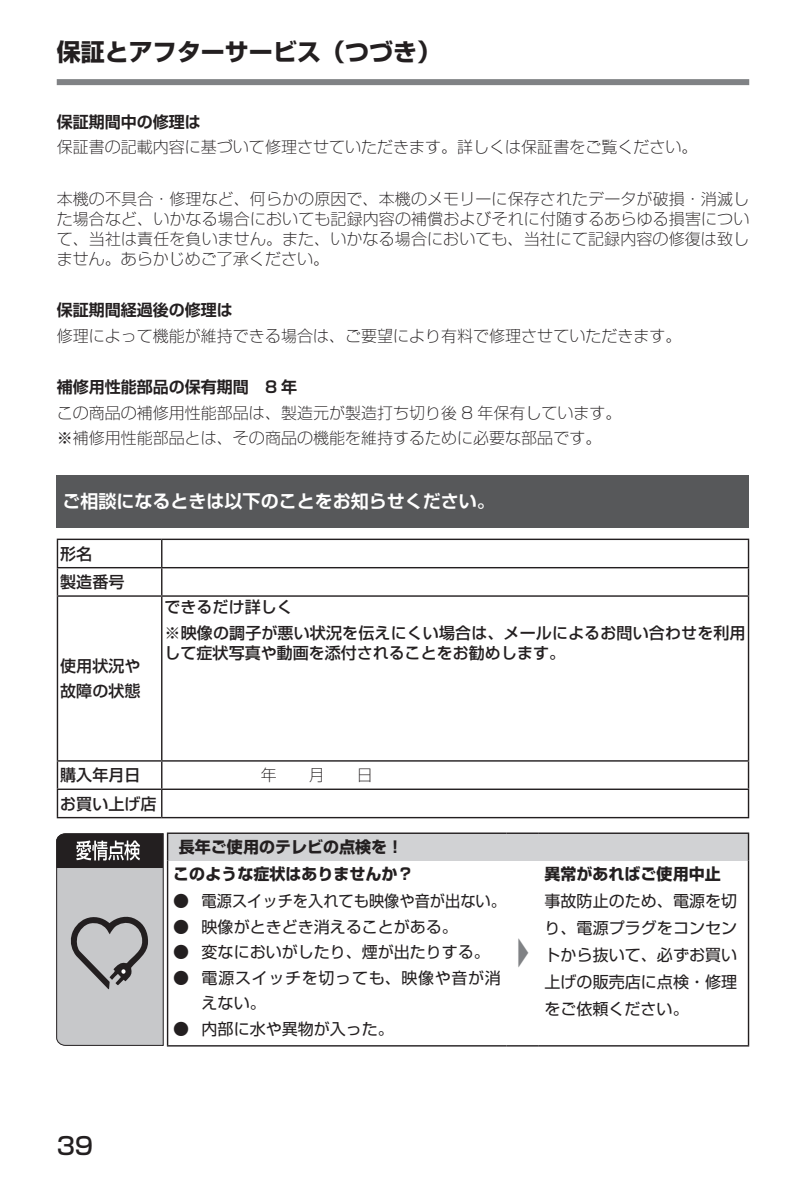
<style>
.page{position:relative;width:806px;height:1191px;background:#fff}
.page>*{position:absolute;margin:0;border:0;box-sizing:border-box;transform-origin:0 0}
.t1{font:700 32px "Shin Go Pro";color:#808285;scale:.5 1}
.タイトル１{font:700 24px "Shin Go Pro";color:#231f20}
.t2{font:500 24px "Shin Go Pro";color:#231f20}
.タイトル2{font:700 18px "Shin Go Pro De";color:#fff}
._10_本文{font:300 expanded 16px/20px "Shin Go Pro";color:#231f20;text-align:justify}
._10_本文-2{font:500 16px/20px "Shin Go Pro";color:#231f20}
._20_bullet_small{font:16px "Shin Go Pro";color:#231f20}
._18_small_text{font:16px/27px "Shin Go Pro";letter-spacing:.005em;color:#231f20;text-align:justify}
._18_small_text-2{font:700 16px "Shin Go Pro";color:#231f20}
._10_本文-3{font:700 16px "Shin Go Pro De";color:#231f20}
._20_bullet_small-2{font:16px/25.6px "Shin Go Pro";letter-spacing:.045em;color:#231f20}
</style>
<div class="page">
<div style="left:57px;top:79px;width:691px;height:6px;background:#808285"></div>
<div style="left:167px;top:833px;width:581px;height:27px;background:#d1d2d4"></div>
<hr style="left:167px;top:832px;width:339px;height:2px;background:#231f20">
<hr style="left:506px;top:832px;width:32px;height:2px;background:#231f20">
<hr style="left:538px;top:832px;width:210px;height:2px;background:#231f20">
<svg style="left:747px;top:834px;width:1px;height:26px"></svg>
<hr style="left:747px;top:860px;width:1px;height:185px;background:#231f20">
<hr style="left:167px;top:1045px;width:339px;height:1px;background:#231f20">
<hr style="left:506px;top:1045px;width:32px;height:1px;background:#231f20">
<hr style="left:538px;top:1045px;width:210px;height:1px;background:#231f20">
<svg style="left:56px;top:833px;width:112px;height:213px;background:#a6a5a7"></svg>
<div style="left:57px;top:475px;width:691px;height:52px;background:#57585a"></div>
<hr style="left:57px;top:538px;width:105px;height:2px;background:#231f20">
<hr style="left:162px;top:538px;width:586px;height:2px;background:#231f20">
<hr style="left:57px;top:567px;width:105px;height:1px;background:#231f20">
<svg style="left:57px;top:540px;width:1px;height:55px"></svg>
<hr style="left:162px;top:567px;width:586px;height:1px;background:#231f20">
<svg style="left:161px;top:540px;width:1px;height:55px"></svg>
<svg style="left:747px;top:540px;width:1px;height:55px"></svg>
<hr style="left:57px;top:595px;width:105px;height:2px;background:#231f20">
<hr style="left:57px;top:597px;width:1px;height:163px;background:#231f20">
<hr style="left:162px;top:595px;width:586px;height:2px;background:#231f20">
<hr style="left:161px;top:597px;width:1px;height:163px;background:#231f20">
<hr style="left:747px;top:597px;width:1px;height:163px;background:#231f20">
<hr style="left:57px;top:760px;width:105px;height:1px;background:#231f20">
<hr style="left:162px;top:760px;width:586px;height:1px;background:#231f20">
<hr style="left:57px;top:788px;width:105px;height:2px;background:#231f20">
<svg style="left:57px;top:761px;width:1px;height:56px"></svg>
<hr style="left:162px;top:788px;width:586px;height:2px;background:#231f20">
<svg style="left:161px;top:761px;width:1px;height:56px"></svg>
<svg style="left:747px;top:761px;width:1px;height:56px"></svg>
<hr style="left:57px;top:817px;width:105px;height:1px;background:#231f20">
<hr style="left:162px;top:817px;width:586px;height:1px;background:#231f20">
<p class="タイトル１" style="left:57px;top:33px;width:385px">保証とアフターサービス（つづき）</p>
<p class="_10_本文-3" style="left:57px;top:108px;width:145px">保証期間中の修理は</p>
<p class="_10_本文" style="left:57px;top:135px;width:641px">保証書の記載内容に基づいて修理させていただきます。詳しくは保証書をご覧ください。</p>
<p class="_10_本文" style="left:57px;top:186px;width:693px">本機の不具合・修理など、何らかの原因で、本機のメモリーに保存されたデータが破損・消滅した場合など、いかなる場合においても記録内容の補償およびそれに付随するあらゆる損害について、当社は責任を負いません。また、いかなる場合においても、当社にて記録内容の修復は致しません。あらかじめご了承ください。</p>
<p class="_10_本文-3" style="left:57px;top:297px;width:177px">保証期間経過後の修理は</p>
<p class="_10_本文" style="left:57px;top:323px;width:625px">修理によって機能が維持できる場合は、ご要望により有料で修理させていただきます。</p>
<p class="_10_本文-3" style="left:57px;top:374px;width:242px">補修用性能部品の保有期間　8 年</p>
<p class="_10_本文" style="left:57px;top:400px;width:566px">この商品の補修用性能部品は、製造元が製造打ち切り後 8 年保有しています。</p>
<p class="_10_本文" style="left:57px;top:426px;width:545px">※補修用性能部品とは、その商品の機能を維持するために必要な部品です。</p>
<p class="タイトル2" style="left:62px;top:486px;width:434px">ご相談になるときは以下のことをお知らせください。</p>
<p class="_10_本文-2" style="left:60px;top:541px;width:33px">形名</p>
<p class="_10_本文-2" style="left:60px;top:570px;width:65px">製造番号</p>
<p class="_10_本文-2" style="left:60px;top:653px;width:82px">使用状況や</p>
<p class="_10_本文-2" style="left:60px;top:679px;width:82px">故障の状態</p>
<p class="_10_本文-2" style="left:164px;top:595px;width:129px">できるだけ詳しく</p>
<p class="_10_本文-2" style="left:164px;top:620px;width:582px">※映像の調子が悪い状況を伝えにくい場合は、メールによるお問い合わせを利用して症状写真や動画を添付されることをお勧めします。</p>
<p class="_10_本文-2" style="left:60px;top:763px;width:82px">購入年月日</p>
<p class="_10_本文-2" style="left:60px;top:791px;width:98px">お買い上げ店</p>
<p class="_18_small_text-2" style="left:179px;top:834px;width:225px">長年ご使用のテレビの点検を！</p>
<p class="_18_small_text-2" style="left:173px;top:861px;width:241px">このような症状はありませんか？</p>
<p class="_20_bullet_small" style="left:173px;top:888px;width:334px">● 電源スイッチを入れても映像や音が出ない。</p>
<p class="_20_bullet_small" style="left:173px;top:913px;width:286px">● 映像がときどき消えることがある。</p>
<p class="_20_bullet_small" style="left:173px;top:939px;width:318px">● 変なにおいがしたり、煙が出たりする。</p>
<p class="_20_bullet_small-2" style="left:201px;top:963px;width:301px;text-indent:-28px">● 電源スイッチを切っても、映像や音が消えない。</p>
<p class="_20_bullet_small" style="left:173px;top:1015px;width:222px">● 内部に水や異物が入った。</p>
<p class="t1" style="left:514px;top:927px;width:33px">▶</p>
<p class="_18_small_text-2" style="left:544px;top:861px;width:177px">異常があればご使用中止</p>
<p class="_18_small_text" style="left:544px;top:885px;width:194px">事故防止のため、電源を切り、電源プラグをコンセントから抜いて、必ずお買い上げの販売店に点検・修理をご依頼ください。</p>
<h2 class="t2" style="left:57px;top:1126px;width:38px">39</h2>
</div>
